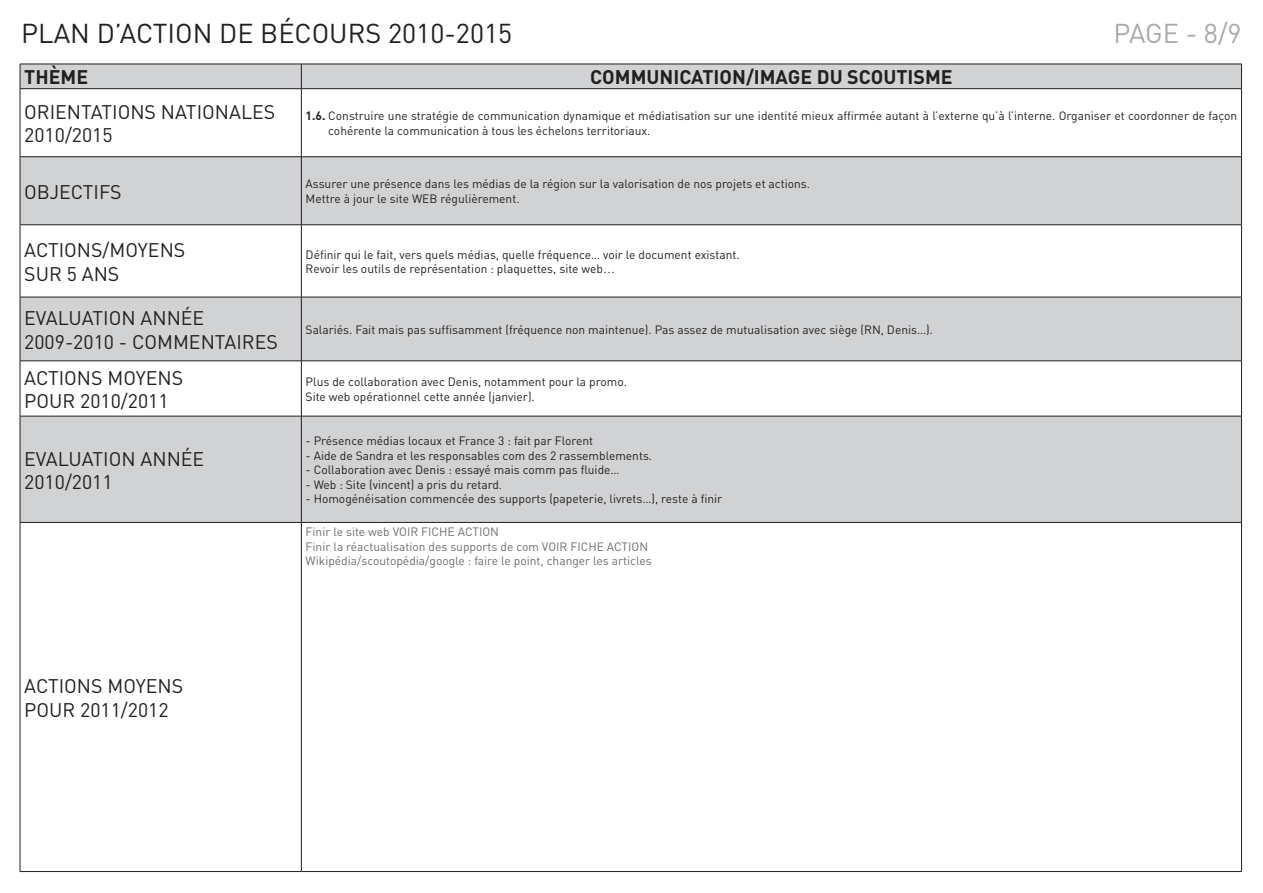
<style>
.page{position:relative;width:1263px;height:893px;background:#fff}
.page>*{position:absolute;margin:0;border:0;box-sizing:border-box;transform-origin:0 0}
.t1{font:27px "DIN";color:#231f20}
.t2{font:27px "DIN";color:#a8a9ad}
.t3{font:19.5px/23.4px "DIN";color:#231f20}
.t4{font:700 19.5px "DIN";color:#231f20}
.t5{font:12px/14.4px "DIN";color:#231f20}
.t6{font:12px/14.4px "DIN";color:#6c6d70}
.s1{font-weight:700}
.s2{font-family:"Arial"}
</style>
<div class="page">
<svg style="left:21px;top:65px;width:1220px;height:457px;fill:#d1d2d4"></svg>
<hr style="left:20px;top:64px;width:281px;height:1px;background:#231f20">
<svg style="left:20px;top:64px;width:1px;height:24px"></svg>
<hr style="left:301px;top:64px;width:941px;height:1px;background:#231f20">
<svg style="left:301px;top:64px;width:1px;height:24px"></svg>
<svg style="left:1241px;top:64px;width:1px;height:24px"></svg>
<hr style="left:20px;top:88px;width:281px;height:1px;background:#231f20">
<hr style="left:20px;top:89px;width:1px;height:68px;background:#231f20">
<hr style="left:301px;top:88px;width:941px;height:1px;background:#231f20">
<hr style="left:301px;top:89px;width:1px;height:68px;background:#231f20">
<hr style="left:1241px;top:89px;width:1px;height:68px;background:#231f20">
<hr style="left:20px;top:156px;width:281px;height:1px;background:#231f20">
<hr style="left:20px;top:157px;width:1px;height:68px;background:#231f20">
<hr style="left:301px;top:156px;width:941px;height:1px;background:#231f20">
<hr style="left:301px;top:157px;width:1px;height:68px;background:#231f20">
<hr style="left:1241px;top:157px;width:1px;height:68px;background:#231f20">
<hr style="left:20px;top:224px;width:281px;height:1px;background:#231f20">
<hr style="left:20px;top:225px;width:1px;height:72px;background:#231f20">
<hr style="left:301px;top:224px;width:941px;height:1px;background:#231f20">
<hr style="left:301px;top:225px;width:1px;height:72px;background:#231f20">
<hr style="left:1241px;top:225px;width:1px;height:72px;background:#231f20">
<hr style="left:20px;top:361px;width:1px;height:55px;background:#231f20">
<hr style="left:301px;top:361px;width:1px;height:55px;background:#231f20">
<hr style="left:1241px;top:361px;width:1px;height:55px;background:#231f20">
<hr style="left:20px;top:416px;width:281px;height:1px;background:#231f20">
<hr style="left:20px;top:416px;width:1px;height:106px;background:#231f20">
<hr style="left:301px;top:416px;width:941px;height:1px;background:#231f20">
<hr style="left:301px;top:416px;width:1px;height:106px;background:#231f20">
<hr style="left:1241px;top:416px;width:1px;height:106px;background:#231f20">
<hr style="left:20px;top:522px;width:281px;height:1px;background:#231f20">
<hr style="left:20px;top:523px;width:1px;height:348px;background:#231f20">
<hr style="left:301px;top:522px;width:941px;height:1px;background:#231f20">
<hr style="left:301px;top:523px;width:1px;height:348px;background:#231f20">
<hr style="left:1241px;top:523px;width:1px;height:348px;background:#231f20">
<hr style="left:20px;top:871px;width:281px;height:1px;background:#231f20">
<hr style="left:301px;top:871px;width:941px;height:1px;background:#231f20">
<hr style="left:20px;top:297px;width:281px;height:1px;background:#231f20">
<hr style="left:20px;top:297px;width:1px;height:64px;background:#231f20">
<hr style="left:301px;top:297px;width:941px;height:1px;background:#231f20">
<hr style="left:301px;top:297px;width:1px;height:64px;background:#231f20">
<hr style="left:1241px;top:297px;width:1px;height:64px;background:#231f20">
<hr style="left:20px;top:361px;width:281px;height:1px;background:#231f20">
<hr style="left:301px;top:361px;width:941px;height:1px;background:#231f20">
<h1 class="t1" style="left:21px;top:16px;width:492px">PLAN D’ACTION d e bécours 2010-2015</h1>
<h1 class="t2" style="left:1113px;top:16px;width:130px">Page - 8/9</h1>
<h2 class="t4" style="left:24px;top:65px;width:65px">THÈME</h2>
<h2 class="t4" style="left:590px;top:65px;width:364px">COMMUNICATION/I MAGE DU SCOUTISME</h2>
<h2 class="t3" style="left:24px;top:100px;width:55px">Ori entation</h2>
<h2 class="t3" style="left:145px;top:100px;width:29px">s national</h2>
<h2 class="t3" style="left:252px;top:100px;width:25px">es</h2>
<h2 class="t3" style="left:24px;top:123px;width:90px">2010/2015</h2>
<p class="t5" style="left:328px;top:109px;width:910px;text-indent:-23px"><span class="s1">1.6.</span> Construire une stratégie de communication dynamique et médiatisation sur une identité mieux affirmée autant à l’externe qu’à l’interne. Organiser et coordonner de façon cohérente la communication à tous les échelons territoriaux.</p>
<h2 class="t3" style="left:24px;top:180px;width:97px">OBJECTIFS</h2>
<p class="t5" style="left:306px;top:177px;width:506px">Assurer une présence dans les médias de la région sur la valorisation de nos projets et actions.<br>Mettre à jour le site WEB régulièrement.</p>
<h2 class="t3" style="left:24px;top:238px;width:161px">ACTIONS/MOYENS<br>Sur 5 ans</h2>
<p class="t5" style="left:306px;top:247px;width:435px">Définir qui le fait, vers quels médias, quelle fréquence… voir le document existant.<br>Revoir les outils de représentation : plaquettes, site web<span class="s2">…</span></p>
<h2 class="t3" style="left:24px;top:306px;width:69px">Evaluation</h2>
<h2 class="t3" style="left:140px;top:306px;width:14px">ann</h2>
<h2 class="t3" style="left:181px;top:306px;width:25px">ée</h2>
<h2 class="t3" style="left:24px;top:329px;width:135px">2009-2010 - Comm</h2>
<h2 class="t3" style="left:189px;top:329px;width:22px">entai</h2>
<h2 class="t3" style="left:242px;top:329px;width:37px">res</h2>
<p class="t5" style="left:306px;top:322px;width:629px">Salariés. Fait mais pas suffisamment (fréquence non maintenue). Pas assez de mutualisation avec siège (RN, Denis…).</p>
<h2 class="t3" style="left:24px;top:366px;width:24px">Action</h2>
<h2 class="t3" style="left:91px;top:366px;width:30px">s moy</h2>
<h2 class="t3" style="left:24px;top:366px;width:161px;text-indent:122px">ens pour 2010/2011</h2>
<p class="t5" style="left:306px;top:374px;width:323px">Plus de collaboration avec Denis, notamment pour la promo.<br>Site web opérationnel cette année (janvier).</p>
<h2 class="t3" style="left:24px;top:446px;width:69px">Evaluation</h2>
<h2 class="t3" style="left:140px;top:446px;width:14px">ann</h2>
<h2 class="t3" style="left:181px;top:446px;width:25px">ée</h2>
<h2 class="t3" style="left:24px;top:470px;width:90px">2010/2011</h2>
<h2 class="t3" style="left:24px;top:674px;width:24px">Action</h2>
<h2 class="t3" style="left:91px;top:674px;width:30px">s moy</h2>
<h2 class="t3" style="left:24px;top:674px;width:161px;text-indent:122px">ens pour 2011/2012</h2>
<p class="t5" style="left:306px;top:434px;width:289px">- Présence médias locaux et France 3 : fait par Florent</p>
<p class="t5" style="left:306px;top:448px;width:348px">- Aide de Sandra et les responsables com des 2 rassemblements.</p>
<p class="t5" style="left:306px;top:462px;width:316px">- Collaboration avec Denis : essayé mais comm pas fluide…</p>
<p class="t5" style="left:306px;top:477px;width:198px">- Web : Site (vincent) a pris du retard.</p>
<p class="t5" style="left:306px;top:491px;width:418px">- Homogénéisation commencée des supports (papeterie, livrets…), reste à finir</p>
<p class="t6" style="left:306px;top:525px;width:348px">Finir le site web VOIR FICHE ACTION<br>Finir la réactualisation des supports de com VOIR FICHE ACTION<br>Wikipédia/scoutopédia/google : faire le point, changer les articles</p>
</div>
